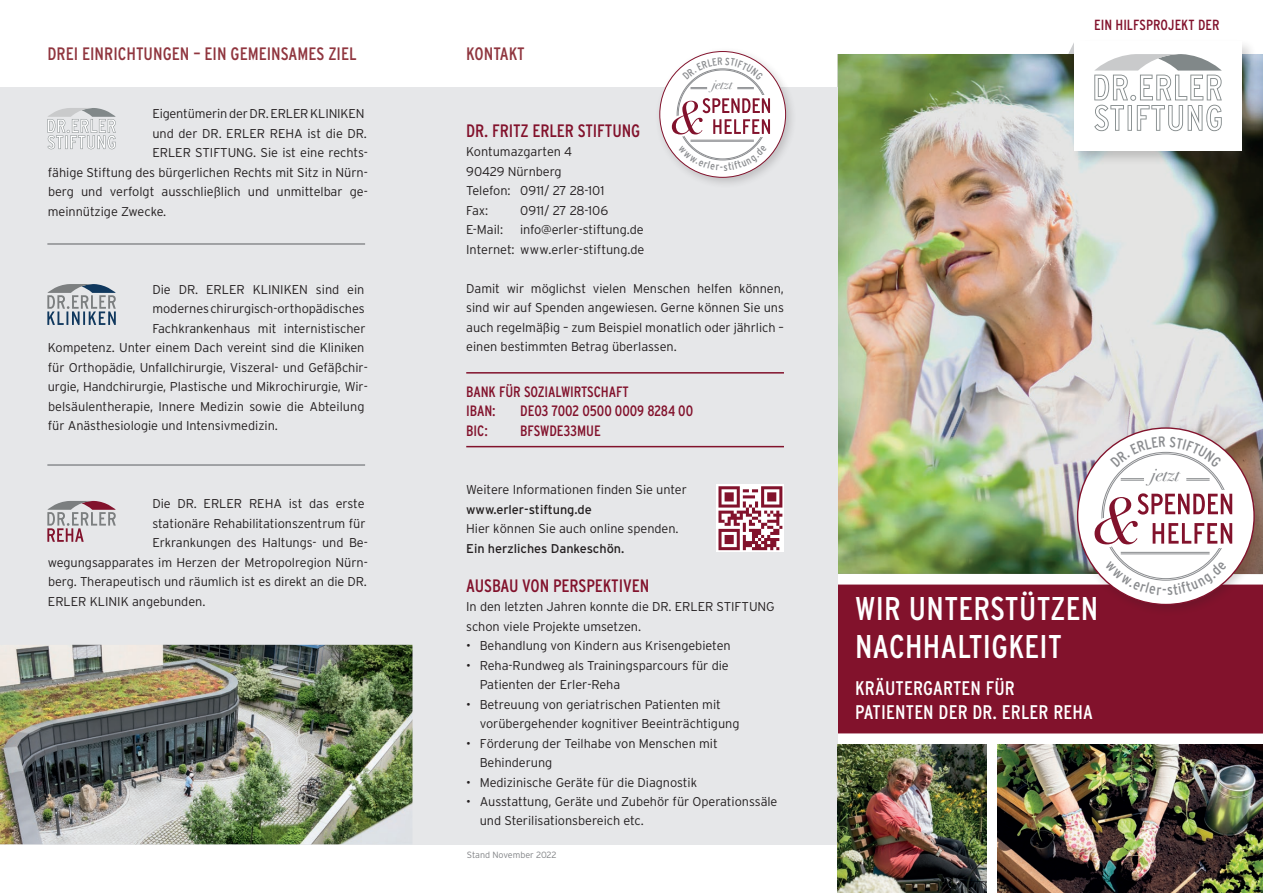
<style>
.page{position:relative;width:1263px;height:893px;background:#fff}
.page>*{position:absolute;margin:0;border:0;box-sizing:border-box;transform-origin:0 0}
.t1{font:condensed 32.85px/37.2px "Interstate";letter-spacing:.01em;color:#fff}
.t2{font:condensed 19.65px/24.2px "Interstate";letter-spacing:.01em;color:#fff}
.t3{font:18.6px "Bodoni Svty Two ITCTT Book Ita";color:#8a8c8f}
.t4{font:condensed 18px "Interstate";color:#90363f}
.t5{font:condensed 18px "Interstate";letter-spacing:-.005em;color:#82122c}
.t6{font:condensed 15px/19.5px "Interstate";letter-spacing:-.005em;color:#82122c}
.t7{font:condensed 14.7px "Interstate";color:#82122c}
.t8{font:13.2px "Bodoni Svty Two ITCTT Book Ita";color:#8a8c8f}
.t9{font:300 12.75px/19.5px "Interstate";letter-spacing:-.005em;color:#231f20}
.t10{font:12.75px "Interstate";letter-spacing:-.005em;color:#231f20}
.t11{font:300 9px "Interstate";letter-spacing:-.01em;color:#808285}
</style>
<div class="page">
<img style="left:838px;top:54px;width:425px;height:520px">
<div style="left:838px;top:585px;width:425px;height:148px;background:#82122c"></div>
<div style="left:0;top:87px;width:838px;height:757px;background:#e6e7e9"></div>
<div style="left:654px;top:46px;width:143px;height:143px;background:#231f20;opacity:.2"></div>
<div style="left:660px;top:52px;width:126px;height:125px;background:#fff;border-radius:50%"></div>
<svg style="left:690px;top:87px;width:17px;height:2px"></svg>
<svg style="left:737px;top:87px;width:17px;height:2px"></svg>
<hr style="left:690px;top:140px;width:64px;height:1px;background:#8a8c8f">
<hr style="left:690px;top:141px;width:64px;height:1px;background:#8a8c8f">
<svg style="left:672px;top:98px;width:98px;height:36px"></svg>
<div style="left:1072px;top:422px;width:191px;height:194px;background:#231f20;opacity:.2"></div>
<div style="left:1077px;top:428px;width:177px;height:176px;background:#fff;border-radius:50%"></div>
<svg style="left:1121px;top:478px;width:23px;height:3px"></svg>
<svg style="left:1186px;top:478px;width:23px;height:3px"></svg>
<hr style="left:1121px;top:552px;width:88px;height:1px;background:#8a8c8f">
<hr style="left:1121px;top:554px;width:88px;height:1px;background:#8a8c8f">
<svg style="left:1094px;top:493px;width:138px;height:51px"></svg>
<div style="left:1071px;top:38px;width:186px;height:128px;background:#231f20;opacity:.2"></div>
<div style="left:1074px;top:41px;width:168px;height:110px;background:#fff"></div>
<svg style="left:1094px;top:54px;width:128px;height:77px"></svg>
<hr style="left:466px;top:372px;width:318px;height:2px;background:#82122c">
<hr style="left:466px;top:446px;width:318px;height:1px;background:#82122c">
<img style="left:997px;top:744px;width:266px;height:149px">
<img style="left:838px;top:744px;width:148px;height:149px">
<svg style="left:717px;top:485px;width:67px;height:67px"></svg>
<svg style="left:718px;top:486px;width:64px;height:64px;background:#bf8693"></svg>
<svg style="left:47px;top:108px;width:69px;height:41px"></svg>
<svg style="left:47px;top:501px;width:69px;height:41px"></svg>
<svg style="left:47px;top:284px;width:69px;height:41px"></svg>
<hr style="left:47px;top:243px;width:318px;height:2px;background:#8a8c8f">
<hr style="left:47px;top:464px;width:318px;height:2px;background:#8a8c8f">
<img style="left:0;top:645px;width:412px;height:199px">
<svg style="left:682px;top:58px;width:81px;height:22px"></svg>
<svg style="left:678px;top:145px;width:89px;height:26px"></svg>
<svg style="left:1110px;top:437px;width:112px;height:30px"></svg>
<svg style="left:1105px;top:561px;width:122px;height:34px"></svg>
<h3 class="t4" style="left:47px;top:43px;width:311px">DREI EINRICHTUNGEN – EIN GEMEINSAMES ZIEL</h3>
<h3 class="t4" style="left:466px;top:43px;width:60px">KONTAKT</h3>
<p class="t9" style="left:152px;top:104px;width:214px">Eigentümerin der DR. ERLER KLINIKEN</p>
<p class="t9" style="left:152px;top:123px;width:216px">und der DR. ERLER REHA ist die DR.</p>
<p class="t9" style="left:152px;top:143px;width:217px">ERLER STIFTUNG. Sie ist eine rechts-</p>
<p class="t9" style="left:48px;top:162px;width:322px">fähige Stiftung des bürgerlichen Rechts mit Sitz in Nürn-</p>
<p class="t9" style="left:48px;top:182px;width:321px">berg und verfolgt ausschließlich und unmittelbar ge-</p>
<p class="t9" style="left:48px;top:201px;width:120px">meinnützige Zwecke.</p>
<h3 class="t5" style="left:466px;top:121px;width:176px">DR. FRITZ ERLER STIFTUNG</h3>
<p class="t9" style="left:466px;top:142px;width:140px">Kontumazgarten 4<br>90429 Nürnberg<br>Telefon: 0911/ 27 28-101<br>Fax:</p>
<p class="t9" style="left:520px;top:201px;width:89px">0911/ 27 28-106</p>
<p class="t8" style="left:712px;top:73px;width:22px">jetzt</p>
<p class="t9" style="left:152px;top:279px;width:214px">Die DR. ERLER KLINIKEN sind ein</p>
<p class="t9" style="left:152px;top:299px;width:214px">modernes chirurgisch-orthopädisches</p>
<p class="t9" style="left:152px;top:318px;width:215px">Fachkrankenhaus mit internistischer</p>
<p class="t9" style="left:48px;top:338px;width:318px">Kompetenz. Unter einem Dach vereint sind die Kliniken</p>
<p class="t9" style="left:48px;top:357px;width:322px">für Orthopädie, Unfallchirurgie, Viszeral- und Gefäßchir-</p>
<p class="t9" style="left:48px;top:377px;width:322px">urgie, Handchirurgie, Plastische und Mikrochirurgie, Wir-</p>
<p class="t9" style="left:48px;top:396px;width:318px">belsäulentherapie, Innere Medizin sowie die Abteilung</p>
<p class="t9" style="left:48px;top:416px;width:232px">für Anästhesiologie und Intensivmedizin.</p>
<p class="t9" style="left:152px;top:494px;width:214px">Die DR. ERLER REHA ist das erste</p>
<p class="t9" style="left:152px;top:513px;width:215px">stationäre Rehabilitationszentrum für</p>
<p class="t9" style="left:152px;top:533px;width:217px">Erkrankungen des Haltungs- und Be-</p>
<p class="t9" style="left:48px;top:552px;width:322px">wegungsapparates im Herzen der Metropolregion Nürn-</p>
<p class="t9" style="left:48px;top:572px;width:320px">berg. Therapeutisch und räumlich ist es direkt an die DR.</p>
<p class="t9" style="left:48px;top:591px;width:159px">ERLER KLINIK angebunden.</p>
<p class="t9" style="left:466px;top:220px;width:180px;text-align:right">info@erler-stiftung.de<br>Internet: www.erler-stiftung.de</p>
<p class="t9" style="left:466px;top:279px;width:319px;text-align:justify">Damit wir möglichst vielen Menschen helfen können, sind wir auf Spenden angewiesen. Gerne können Sie uns auch regelmäßig – zum Beispiel monatlich oder jährlich – einen bestimmten Betrag überlassen.</p>
<p class="t6" style="left:466px;top:381px;width:164px">BANK FÜR SOZIALWIRTSCHAFT<br>IBAN:</p>
<p class="t9" style="left:466px;top:220px;width:38px">E-Mail:</p>
<p class="t6" style="left:520px;top:401px;width:174px">DE03 7002 0500 0009 8284 00</p>
<p class="t6" style="left:466px;top:420px;width:23px">BIC:</p>
<p class="t6" style="left:520px;top:420px;width:82px">BFSWDE33MUE</p>
<p class="t9" style="left:466px;top:480px;width:222px">Weitere Informationen finden Sie unter</p>
<p class="t10" style="left:466px;top:502px;width:127px">www.erler-stiftung.de</p>
<p class="t9" style="left:466px;top:519px;width:214px">Hier können Sie auch online spenden.</p>
<p class="t10" style="left:466px;top:541px;width:160px">Ein herzliches Dankeschön.</p>
<h3 class="t5" style="left:466px;top:575px;width:185px">AUSBAU VON PERSPEKTIVEN</h3>
<p class="t9" style="left:466px;top:597px;width:310px">In den letzten Jahren konnte die DR. ERLER STIFTUNG schon viele Projekte umsetzen.</p>
<p class="t9" style="left:466px;top:636px;width:266px">• Behandlung von Kindern aus Krisengebieten</p>
<p class="t9" style="left:480px;top:655px;width:250px;text-indent:-14px">• Reha-Rundweg als Trainingsparcours für die<br>Patienten der Erler-Reha</p>
<p class="t9" style="left:480px;top:694px;width:261px;text-indent:-14px">• Betreuung von geriatrischen Patienten mit vorübergehender kognitiver Beeinträchtigung</p>
<p class="t9" style="left:480px;top:733px;width:240px;text-indent:-14px">• Förderung der Teilhabe von Menschen mit<br>Behinderung</p>
<p class="t9" style="left:466px;top:772px;width:232px">• Medizinische Geräte für die Diagnostik</p>
<p class="t9" style="left:480px;top:792px;width:299px;text-indent:-14px">• Ausstattung, Geräte und Zubehör für Operationssäle und Sterilisationsbereich etc.</p>
<p class="t11" style="left:467px;top:849px;width:91px">Stand November 2022</p>
<p class="t7" style="left:1094px;top:17px;width:127px">EIN HILFSPROJEKT DER</p>
<h1 class="t1" style="left:855px;top:590px;width:245px">WIR UNTERSTÜTZEN<br>NACHHALTIGKEIT</h1>
<h2 class="t2" style="left:855px;top:676px;width:239px">KRÄUTERGARTEN FÜR<br>PATIENTEN DER DR. ERLER REHA</h2>
<h3 class="t3" style="left:1151px;top:459px;width:30px">jetzt</h3>
</div>
